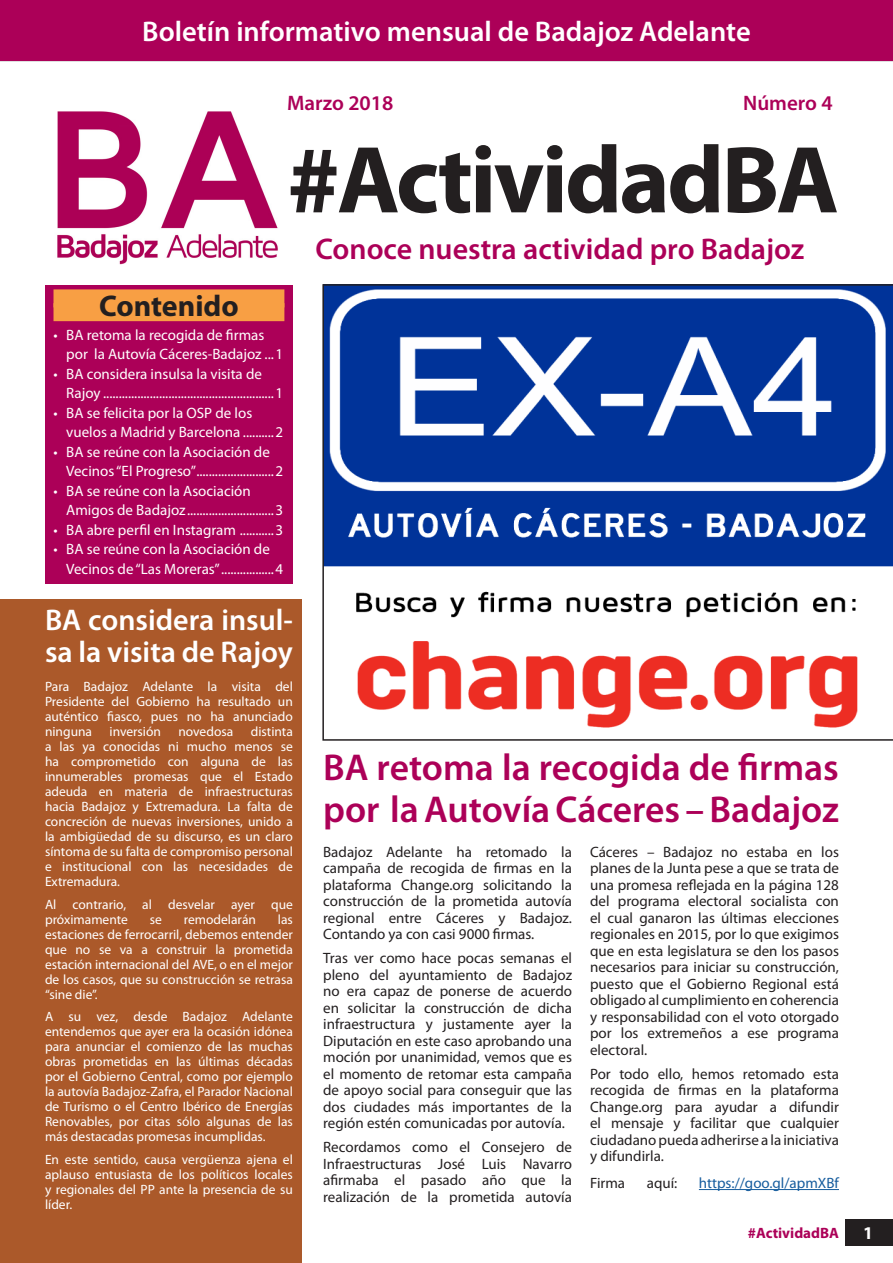
<style>
.page{position:relative;width:893px;height:1263px;background:#fff}
.page>*{position:absolute;margin:0;border:0;box-sizing:border-box;transform-origin:0 0}
.t1{font:700 96px "Myriad Pro";letter-spacing:-.03em;color:#231f20}
.Head_1{font:600 37.5px/42px "Myriad Pro";color:#ac0058}
.Head_2_reverse{font:600 30px/31.5px "Myriad Pro";color:#fff}
.Tagline{font:600 30px "Myriad Pro";color:#ac0058}
.Body{font:700 30px "Myriad Pro";color:#231f20}
.News_title_flash{font:600 28.5px "Myriad Pro";color:#fff}
.t2{font:600 21px "Myriad Pro";color:#ac0058}
.t3{font:700 18px "Myriad Pro";color:#fff}
.Body-2{font:15px/16.5px "Myriad Pro";color:#231f20;text-align:justify}
.t4{font:15px/19.5px "Myriad Pro";color:#fff}
.Body-3{font:15px "Myriad Pro";color:#175d9e}
.t5{font:700 15px "Myriad Pro";color:#ac0058}
.Body-4{font:13.5px/15px "Myriad Pro";color:#fff;text-align:justify}
</style>
<div class="page">
<img style="left:57px;top:111px;width:221px;height:154px">
<svg style="left:322px;top:284px;width:571px;height:457px"></svg>
<div style="left:0;top:600px;width:302px;height:663px;background:#ab592a"></div>
<hr style="left:699px;top:1189px;width:140px;height:1px;background:#175d9e">
<div style="left:45px;top:285px;width:248px;height:298px;background:#ac0058"></div>
<div style="left:54px;top:289px;width:230px;height:18px;background:#f89f44"></div>
<div style="left:54px;top:303px;width:230px;height:18px;background:#f89f44"></div>
<div style="left:0;top:0;width:893px;height:61px;background:#ac0058"></div>
<div style="left:846px;top:1219px;width:47px;height:26px;background:#231f20"></div>
<p class="News_title_flash" style="left:142px;top:13px;width:610px">Boletín informativo mensual de Badajoz Adelante</p>
<p class="t2" style="left:287px;top:89px;width:108px">Marzo 2018</p>
<p class="t2" style="left:743px;top:89px;width:91px">Número 4</p>
<p class="t1" style="left:287px;top:117px;width:553px">#ActividadBA</p>
<p class="Body" style="left:99px;top:286px;width:141px">Contenido</p>
<p class="t4" style="left:66px;top:325px;width:218px;text-indent:-13px">• BA retoma la recogida de firmas por la Autovía Cáceres-Badajoz ...1</p>
<p class="t4" style="left:66px;top:364px;width:218px;text-indent:-13px">• BA considera insulsa la visita de<br>Rajoy .......................................................1</p>
<p class="t4" style="left:66px;top:403px;width:218px;text-indent:-13px">• BA se felicita por la OSP de los vuelos a Madrid y Barcelona ..........2</p>
<p class="t4" style="left:66px;top:442px;width:218px;text-indent:-13px">• BA se reúne con la Asociación de<br>Vecinos “El Progreso”.........................2</p>
<p class="t4" style="left:66px;top:481px;width:218px;text-indent:-13px">• BA se reúne con la Asociación<br>Amigos de Badajoz............................3</p>
<p class="t4" style="left:54px;top:520px;width:231px">• BA abre perfil en Instagram ...........3</p>
<p class="t4" style="left:66px;top:539px;width:218px;text-indent:-13px">• BA se reúne con la Asociación de<br>Vecinos de “Las Moreras”.................4</p>
<p class="Head_2_reverse" style="left:45px;top:603px;width:249px">BA considera insul&shy;sa la visita de Rajoy</p>
<p class="Body-4" style="left:45px;top:679px;width:249px">Para Badajoz Adelante la visita del Presidente del Gobierno ha resultado un auténtico fiasco, pues no ha anunciado ninguna</p>
<p class="Body-4" style="left:45px;top:724px;width:249px;text-indent:206px">distinta a las ya conocidas ni mucho menos se ha comprometido con alguna de las innumerables promesas que el Estado adeuda en materia de infraestructuras hacia Badajoz y Extremadura. La falta de concreción de nuevas inversiones, unido a la ambigüedad de su discurso, es un claro síntoma de su falta de compromiso personal e institucional con las necesidades de Extremadura.</p>
<p class="Body-4" style="left:45px;top:896px;width:249px">Al contrario, al desvelar ayer que próximamente</p>
<p class="Body-4" style="left:110px;top:724px;width:53px">inversión</p>
<p class="Body-4" style="left:178px;top:724px;width:56px">novedosa</p>
<p class="Body-4" style="left:45px;top:911px;width:249px;text-indent:233px">las estaciones de ferrocarril, debemos entender que no se va a construir la prometida estación internacional del AVE, o en el mejor de los casos, que su construcción se retrasa “sine die”.</p>
<p class="Body-4" style="left:45px;top:1009px;width:249px">A su vez, desde Badajoz Adelante entendemos que ayer era la ocasión idónea para anunciar el comienzo de las muchas obras prometidas en las últimas décadas por el Gobierno Central, como por ejemplo la autovía Badajoz-Zafra, el Parador Nacional de Turismo o el Centro Ibérico de Energías Renovables, por citas sólo algunas de las más destacadas promesas incumplidas.</p>
<p class="Body-4" style="left:45px;top:1151px;width:249px">En este sentido, causa vergüenza ajena el aplauso entusiasta de los políticos locales y regionales del PP ante la presencia de su líder.</p>
<p class="Body-4" style="left:150px;top:911px;width:14px">se</p>
<p class="Body-4" style="left:184px;top:911px;width:74px">remodelarán</p>
<p class="Tagline" style="left:315px;top:230px;width:490px">Conoce nuestra actividad pro Badajoz</p>
<p class="Head_1" style="left:323px;top:746px;width:517px">BA retoma la recogida de firmas por la Autovía Cáceres – Badajoz</p>
<p class="Body-2" style="left:323px;top:843px;width:250px">Badajoz Adelante ha retomado la campaña de recogida de firmas en la plataforma Change.org solicitando la construcción de la prometida autovía regional entre Cáceres y Badajoz.<br>Contando ya con casi 9000 firmas.</p>
<p class="Body-2" style="left:323px;top:949px;width:250px">Tras ver como hace pocas semanas el pleno del ayuntamiento de Badajoz no era capaz de ponerse de acuerdo en solicitar la construcción de dicha infraestructura y justamente ayer la Diputación en este caso aprobando una moción por unanimidad, vemos que es el momento de retomar esta campaña de apoyo social para conseguir que las dos ciudades más importantes de la región estén comunicadas por autovía.</p>
<p class="Body-2" style="left:323px;top:1138px;width:250px">Recordamos como el Consejero de Infraestructuras José Luis Navarro afirmaba el pasado año que la realización de la prometida autovía</p>
<p class="Body-2" style="left:590px;top:843px;width:250px">Cáceres – Badajoz no estaba en los planes de la Junta pese a que se trata de una promesa reflejada en la página 128 del programa electoral socialista con el cual ganaron las últimas elecciones regionales en 2015, por lo que exigimos que en esta legislatura se den los pasos necesarios para iniciar su construcción, puesto que el Gobierno Regional está obligado al cumplimiento en coherencia y responsabilidad con el voto otorgado por los extremeños a ese programa electoral.</p>
<p class="Body-2" style="left:590px;top:1065px;width:250px">Por todo ello, hemos retomado esta recogida de firmas en la plataforma Change.org para ayudar a difundir el mensaje y facilitar que cualquier ciudadano pueda adherirse a la iniciativa y difundirla.</p>
<p class="Body-2" style="left:590px;top:1174px;width:37px">Firma</p>
<p class="Body-2" style="left:647px;top:1174px;width:32px">aquí:</p>
<p class="Body-3" style="left:699px;top:1174px;width:142px">https://goo.gl/apmXBf</p>
<p class="t5" style="left:748px;top:1223px;width:93px">#ActividadBA</p>
<p class="t3" style="left:863px;top:1221px;width:11px">1</p>
</div>
